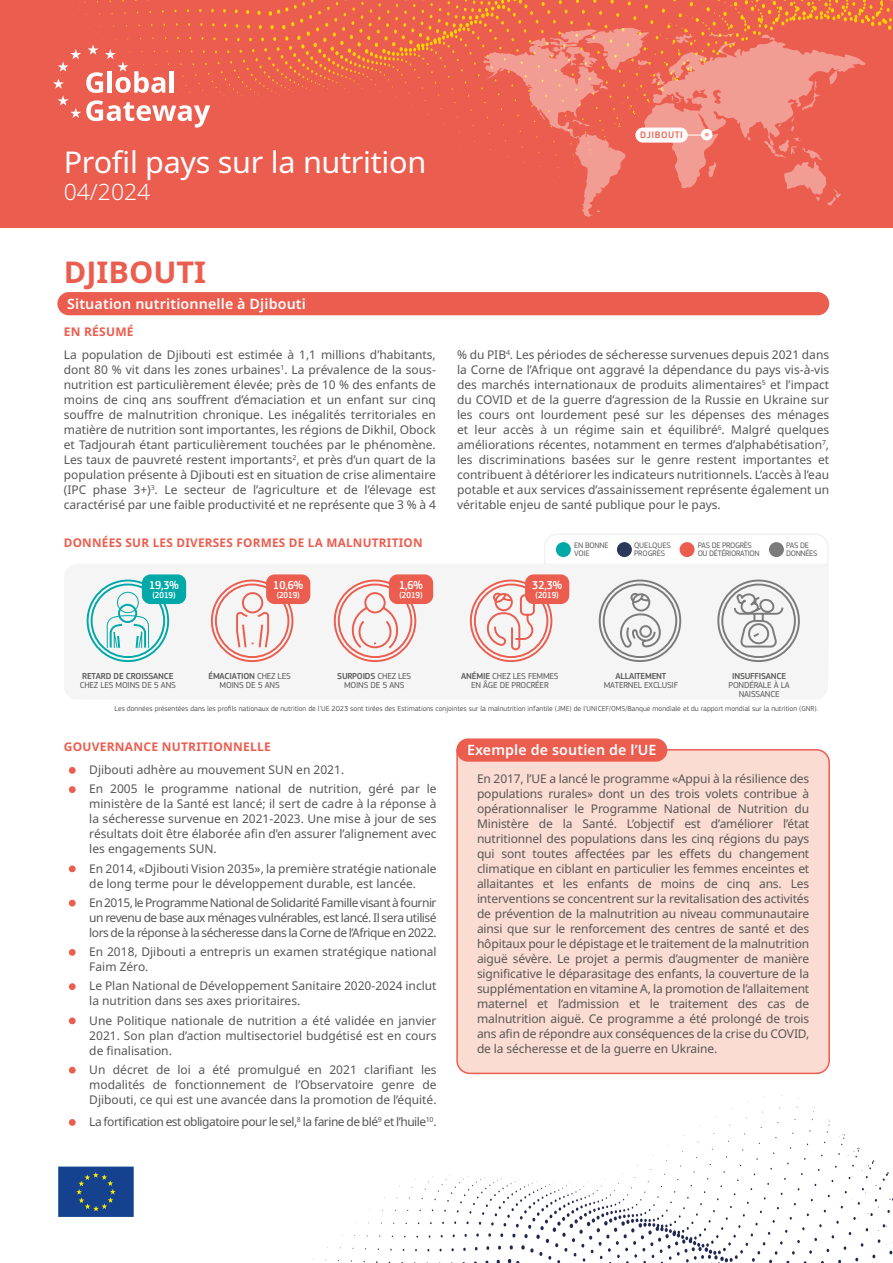
<style>
.page{position:relative;width:893px;height:1263px;background:#fff}
.page>*{position:absolute;margin:0;border:0;box-sizing:border-box;transform-origin:0 0}
.t1{font:52.5px "Arial";color:#eb5d4f}
.t2{font:30px "Noto Sans";letter-spacing:-.01em;color:#fff}
.t3{font:700 30px "Noto Sans";color:#eb5d4f}
.t4{font:300 22.5px "Noto Sans";color:#fff}
.t5{font:600 14.25px "Noto Sans";letter-spacing:.01em;color:#fff}
.t6{font:12px/15px "Noto Sans";color:#565655;text-align:justify}
.t7{font:700 12px "Noto Sans";letter-spacing:.02em;color:#eb5d4f}
.t8{font:12px "Noto Sans";letter-spacing:-.04em;color:#565655}
.t9{font:500 12px "EC Square Sans Cond Pro";color:#fff}
.t10{font:500 9.75px "EC Square Sans Pro";letter-spacing:.06em;color:#eb5d4f}
.t11{font:9px/9px "EC Square Sans Pro";letter-spacing:-.02em;color:#565655;text-align:center}
.t12{font:500 9px "EC Square Sans Pro";letter-spacing:-.02em;color:#565655}
.t13{font:500 9px "EC Square Sans Cond Pro";color:#fff}
.t14{font:8.25px/8.2px "EC Square Sans Pro";letter-spacing:-.02em;color:#565655}
.t15{font:7.5px "EC Square Sans Pro";color:#565655}
.s1{font-weight:500}
</style>
<div class="page">
<div style="left:0;top:0;width:893px;height:227px;background:#eb5d4f"></div>
<svg style="left:313px;top:1095px;width:580px;height:168px"></svg>
<svg style="left:59px;top:0;width:834px;height:158px"></svg>
<svg style="left:482px;top:27px;width:383px;height:190px"></svg>
<div style="left:636px;top:128px;width:51px;height:14px;background:#fff;border-radius:7px"></div>
<div style="left:636px;top:128px;width:51px;height:14px;border:1px solid #fff;border-radius:7px"></div>
<svg style="left:53px;top:45px;width:157px;height:83px"></svg>
<svg style="left:58px;top:1166px;width:76px;height:51px;background:#214b8c"></svg>
<div style="left:544px;top:534px;width:284px;height:77px;border:1px solid #ededec;border-radius:13px"></div>
<div style="left:86px;top:563px;width:742px;height:100px;background:#f5f5f5"></div>
<div style="left:556px;top:542px;width:15px;height:15px;background:#00a8a8;border-radius:50%"></div>
<div style="left:617px;top:542px;width:15px;height:15px;background:#2a385a;border-radius:50%"></div>
<div style="left:680px;top:542px;width:14px;height:15px;background:#eb5d4f;border-radius:50%"></div>
<div style="left:769px;top:542px;width:15px;height:15px;background:#7b7b7b;border-radius:50%"></div>
<svg style="left:717px;top:579px;width:83px;height:83px"></svg>
<svg style="left:470px;top:579px;width:82px;height:83px"></svg>
<svg style="left:334px;top:579px;width:82px;height:83px"></svg>
<svg style="left:211px;top:579px;width:82px;height:83px"></svg>
<svg style="left:87px;top:579px;width:82px;height:83px"></svg>
<svg style="left:599px;top:579px;width:82px;height:83px"></svg>
<div style="left:456px;top:748px;width:374px;height:327px;background:#fbdcd2"></div>
<div style="left:456px;top:738px;width:211px;height:24px;background:#eb5d4f;border-radius:12px"></div>
<div style="left:57px;top:292px;width:772px;height:23px;background:#eb5d4f;border-radius:12px"></div>
<div style="left:525px;top:574px;width:44px;height:30px;background:#eb5d4f;border-radius:9px"></div>
<div style="left:266px;top:574px;width:44px;height:30px;background:#eb5d4f;border-radius:9px"></div>
<div style="left:389px;top:574px;width:44px;height:30px;background:#eb5d4f;border-radius:9px"></div>
<div style="left:142px;top:574px;width:44px;height:30px;background:#00a8a8;border-radius:9px"></div>
<h2 class="t2" style="left:64px;top:145px;width:364px">Profil pays sur la nutrition</h2>
<h3 class="t4" style="left:64px;top:179px;width:88px">04/2024</h3>
<p class="t10" style="left:640px;top:129px;width:44px">DJIBOUTI</p>
<h2 class="t3" style="left:64px;top:255px;width:144px">DJIBOUTI</h2>
<p class="t5" style="left:67px;top:295px;width:240px">Situation nutritionnelle à Djibouti</p>
<p class="t7" style="left:64px;top:325px;width:71px">EN RÉSUMÉ</p>
<p class="t6" style="left:64px;top:348px;width:374px">La population de Djibouti est estimée à 1,1 millions d’habitants, dont 80 % vit dans les zones urbaines<sup>1</sup>. La prévalence de la sous&shy;nutrition est particulièrement élevée; près de 10 % des enfants de moins de cinq ans souffrent d’émaciation et un enfant sur cinq souffre de malnutrition chronique. Les inégalités territoriales en matière de nutrition sont importantes, les régions de Dikhil, Obock et Tadjourah étant particulièrement touchées par le phénomène.<br>Les taux de pauvreté restent importants<sup>2</sup>, et près d’un quart de la population présente à Djibouti est en situation de crise alimentaire (IPC phase 3+)<sup>3</sup>. Le secteur de l’agriculture et de l’élevage est caractérisé par une faible productivité et ne représente que 3 % à 4</p>
<p class="t6" style="left:457px;top:348px;width:374px">% du PIB<sup>4</sup>. Les périodes de sécheresse survenues depuis 2021 dans la Corne de l’Afrique ont aggravé la dépendance du pays vis-à-vis des marchés internationaux de produits alimentaires<sup>5</sup> et l’impact du COVID et de la guerre d’agression de la Russie en Ukraine sur les cours ont lourdement pesé sur les dépenses des ménages et leur accès à un régime sain et équilibré<sup>6</sup>. Malgré quelques améliorations récentes, notamment en termes d’alphabétisation<sup>7</sup>, les discriminations basées sur le genre restent importantes et contribuent à détériorer les indicateurs nutritionnels. L’accès à l’eau potable et aux services d’assainissement représente également un véritable enjeu de santé publique pour le pays.</p>
<p class="t7" style="left:64px;top:536px;width:360px">DONNÉES SUR LES DIVERSES FORMES DE LA MALNUTRITION</p>
<p class="t14" style="left:574px;top:541px;width:36px">EN BONNE<br>VOIE</p>
<p class="t14" style="left:634px;top:541px;width:38px">QUELQUES<br>PROGRÈS</p>
<p class="t14" style="left:698px;top:541px;width:64px">PAS DE PROGRÈS<br>OU DÉTÉRIORATION</p>
<p class="t14" style="left:786px;top:541px;width:33px">PAS DE<br>DONNÉES</p>
<p class="t9" style="left:149px;top:577px;width:31px">19,3%</p>
<p class="t13" style="left:152px;top:589px;width:25px">(2019)</p>
<p class="t9" style="left:273px;top:577px;width:31px">10,6%</p>
<p class="t13" style="left:277px;top:589px;width:25px">(2019)</p>
<p class="t9" style="left:399px;top:577px;width:25px">1,6%</p>
<p class="t13" style="left:399px;top:589px;width:25px">(2019)</p>
<p class="t9" style="left:532px;top:577px;width:31px">32,3%</p>
<p class="t13" style="left:536px;top:589px;width:25px">(2019)</p>
<p class="t12" style="left:82px;top:671px;width:93px">RETARD DE CROISSANCE</p>
<p class="t11" style="left:80px;top:681px;width:98px">CHEZ LES MOINS DE 5 ANS</p>
<p class="t11" style="left:208px;top:672px;width:84px"><span class="s1">ÉMACIATION</span> CHEZ LES<br>MOINS DE 5 ANS</p>
<p class="t11" style="left:337px;top:672px;width:76px"><span class="s1">SURPOIDS</span> CHEZ LES<br>MOINS DE 5 ANS</p>
<p class="t11" style="left:461px;top:672px;width:99px"><span class="s1">ANÉMIE</span> CHEZ LES FEMMES<br>EN ÂGE DE PROCRÉER</p>
<p class="t12" style="left:615px;top:671px;width:53px">ALLAITEMENT</p>
<p class="t11" style="left:604px;top:681px;width:76px">MATERNEL EXCLUSIF</p>
<p class="t12" style="left:732px;top:671px;width:55px">INSUFFISANCE</p>
<p class="t11" style="left:728px;top:681px;width:63px">PONDÉRALE À LA<br>NAISSANCE</p>
<p class="t15" style="left:114px;top:704px;width:705px">Les données présentées dans les profils nationaux de nutrition de l'UE 2023 sont tirées des Estimations conjointes sur la malnutrition infantile (JME) de l'UNICEF/OMS/Banque mondiale et du rapport mondial sur la nutrition (GNR).</p>
<p class="t7" style="left:64px;top:739px;width:209px">GOUVERNANCE NUTRITIONNELLE</p>
<h1 class="t1" style="left:64px;top:728px;width:18px">э</h1>
<p class="t6" style="left:89px;top:762px;width:256px">Djibouti adhère au mouvement SUN en 2021.</p>
<h1 class="t1" style="left:64px;top:747px;width:18px">э</h1>
<p class="t6" style="left:89px;top:782px;width:349px">En 2005 le programme national de nutrition, géré par le ministère de la Santé est lancé; il sert de cadre à la réponse à la sécheresse survenue en 2021-2023. Une mise à jour de ses résultats doit être élaborée afin d’en assurer l’alignement avec les engagements SUN.</p>
<h1 class="t1" style="left:64px;top:827px;width:18px">э</h1>
<p class="t6" style="left:89px;top:861px;width:349px">En 2014, «Djibouti Vision 2035», la première stratégie nationale de long terme pour le développement durable, est lancée.</p>
<h1 class="t1" style="left:64px;top:861px;width:18px">э</h1>
<p class="t6" style="left:89px;top:895px;width:349px">En 2015, le Programme National de Solidarité Famille visant à fournir un revenu de base aux ménages vulnérables, est lancé. Il sera utilisé lors de la réponse à la sécheresse dans la Corne de l’Afrique en 2022.</p>
<h1 class="t1" style="left:64px;top:910px;width:18px">э</h1>
<p class="t6" style="left:89px;top:944px;width:349px">En 2018, Djibouti a entrepris un examen stratégique national<br>Faim Zéro.</p>
<h1 class="t1" style="left:64px;top:944px;width:18px">э</h1>
<p class="t6" style="left:89px;top:979px;width:349px">Le Plan National de Développement Sanitaire 2020-2024 inclut la nutrition dans ses axes prioritaires.</p>
<h1 class="t1" style="left:64px;top:979px;width:18px">э</h1>
<p class="t6" style="left:89px;top:1013px;width:349px">Une Politique nationale de nutrition a été validée en janvier 2021. Son plan d’action multisectoriel budgétisé est en cours de finalisation.</p>
<h1 class="t1" style="left:64px;top:1028px;width:18px">э</h1>
<p class="t6" style="left:89px;top:1062px;width:349px">Un décret de loi a été promulgué en 2021 clarifiant les modalités de fonctionnement de l’Observatoire genre de Djibouti, ce qui est une avancée dans la promotion de l’équité.</p>
<h1 class="t1" style="left:64px;top:1080px;width:18px">э</h1>
<p class="t8" style="left:89px;top:1115px;width:349px">La fortification est obligatoire pour le sel,<sup>8</sup> la farine de blé<sup>9</sup> et l’huile<sup>10</sup>.</p>
<p class="t5" style="left:467px;top:742px;width:191px">Exemple de soutien de l’UE</p>
<p class="t6" style="left:477px;top:771px;width:334px">En 2017, l’UE a lancé le programme «Appui à la résilience des populations rurales» dont un des trois volets contribue à opérationnaliser le Programme National de Nutrition du Ministère de la Santé. L’objectif est d’améliorer l’état nutritionnel des populations dans les cinq régions du pays qui sont toutes affectées par les effets du changement climatique en ciblant en particulier les femmes enceintes et allaitantes et les enfants de moins de cinq ans. Les interventions se concentrent sur la revitalisation des activités de prévention de la malnutrition au niveau communautaire ainsi que sur le renforcement des centres de santé et des hôpitaux pour le dépistage et le traitement de la malnutrition aiguë sévère. Le projet a permis d’augmenter de manière significative le déparasitage des enfants, la couverture de la supplémentation en vitamine A, la promotion de l’allaitement maternel et l’admission et le traitement des cas de malnutrition aiguë. Ce programme a été prolongé de trois ans afin de répondre aux conséquences de la crise du COVID, de la sécheresse et de la guerre en Ukraine.</p>
</div>
